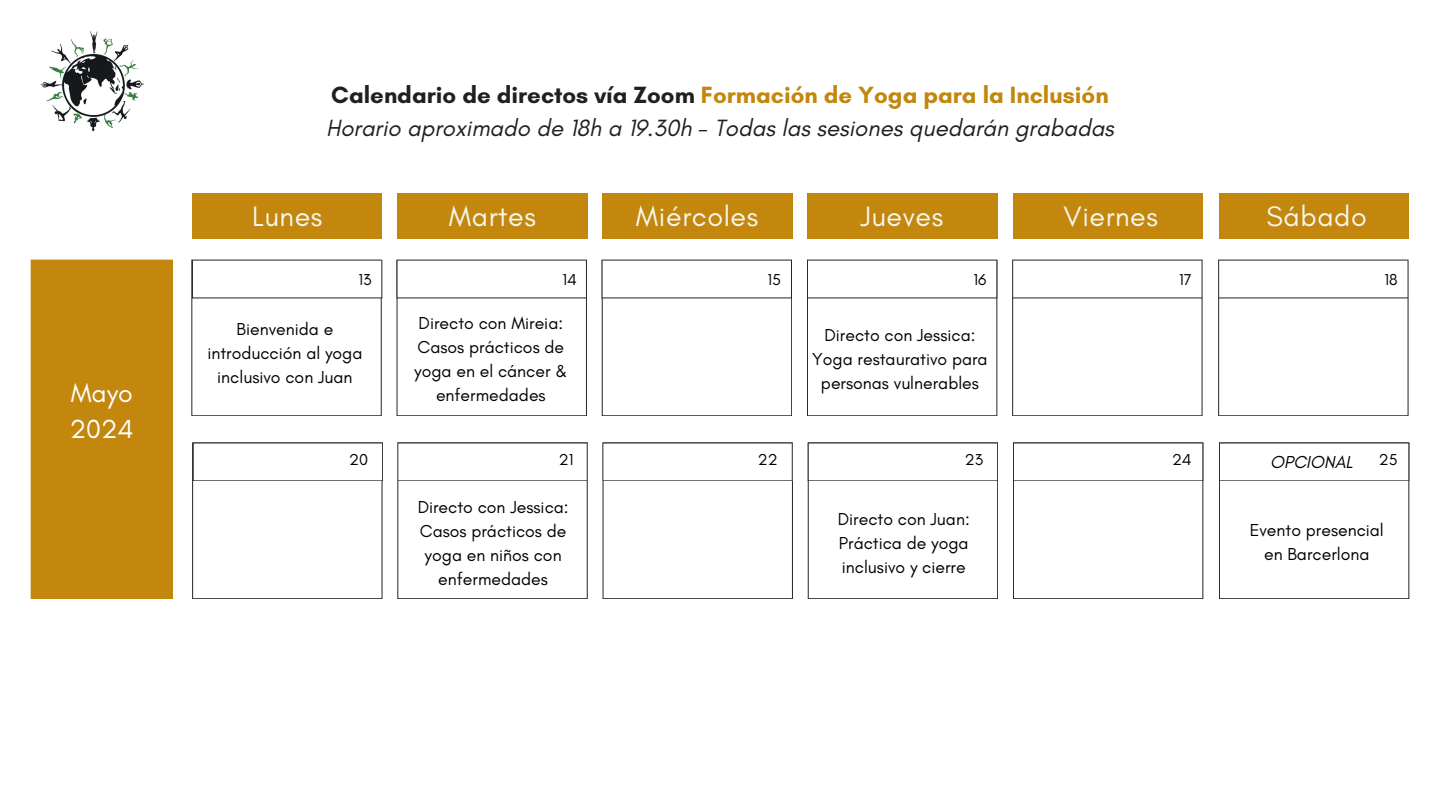
<style>
.page{position:relative;width:1440px;height:810px;background:#fff}
.page>*{position:absolute;margin:0;border:0;box-sizing:border-box;transform-origin:0 0}
.t1{font:28.6px "Glacial Indifference";letter-spacing:.02em;color:#f5f5ef}
.t2{font:26.6px "Glacial Indifference";color:#fff}
.t3{font:italic 24px "Glacial Indifference";color:#202020}
.t4{font:700 24px "Glacial Indifference";color:#c2870c}
.t5{font:17.7px/24px "Glacial Indifference";color:#000;text-align:center}
.t6{font:italic 17.7px "Glacial Indifference";color:#000}
.t7{font:16.1px "Glacial Indifference";color:#000}
.s1{color:#202020}
</style>
<div class="page">
<div style="left:192px;top:194px;width:190px;height:45px;background:#c2870c"></div>
<div style="left:397px;top:194px;width:191px;height:45px;background:#c2870c"></div>
<div style="left:602px;top:194px;width:190px;height:45px;background:#c2870c"></div>
<div style="left:807px;top:194px;width:191px;height:45px;background:#c2870c"></div>
<div style="left:1013px;top:194px;width:190px;height:45px;background:#c2870c"></div>
<svg style="left:191px;top:260px;width:191px;height:156px"></svg>
<div style="left:203px;top:271px;width:168px;height:17px;background:#fff"></div>
<svg style="left:397px;top:260px;width:190px;height:156px"></svg>
<div style="left:407px;top:271px;width:169px;height:17px;background:#fff"></div>
<svg style="left:602px;top:260px;width:190px;height:156px"></svg>
<div style="left:612px;top:271px;width:169px;height:17px;background:#fff"></div>
<svg style="left:807px;top:260px;width:190px;height:156px"></svg>
<div style="left:818px;top:271px;width:168px;height:17px;background:#fff"></div>
<svg style="left:1012px;top:260px;width:191px;height:156px"></svg>
<div style="left:1023px;top:271px;width:169px;height:17px;background:#fff"></div>
<svg style="left:192px;top:443px;width:191px;height:156px"></svg>
<div style="left:204px;top:453px;width:168px;height:17px;background:#fff"></div>
<svg style="left:397px;top:443px;width:191px;height:156px"></svg>
<div style="left:408px;top:453px;width:169px;height:17px;background:#fff"></div>
<svg style="left:602px;top:443px;width:191px;height:156px"></svg>
<div style="left:613px;top:453px;width:169px;height:17px;background:#fff"></div>
<svg style="left:808px;top:443px;width:190px;height:156px"></svg>
<div style="left:819px;top:453px;width:168px;height:17px;background:#fff"></div>
<svg style="left:1013px;top:443px;width:190px;height:156px"></svg>
<div style="left:1024px;top:453px;width:168px;height:17px;background:#fff"></div>
<div style="left:31px;top:260px;width:142px;height:339px;background:#c2870c"></div>
<div style="left:42px;top:271px;width:120px;height:317px;background:#c2870c"></div>
<div style="left:1219px;top:194px;width:190px;height:45px;background:#c2870c"></div>
<svg style="left:1218px;top:260px;width:191px;height:156px"></svg>
<div style="left:1229px;top:271px;width:169px;height:17px;background:#fff"></div>
<svg style="left:1219px;top:443px;width:190px;height:156px"></svg>
<div style="left:1230px;top:453px;width:168px;height:17px;background:#fff"></div>
<img style="left:40px;top:31px;width:104px;height:101px">
<p class="t2" style="left:71px;top:376px;width:64px">Mayo</p>
<p class="t2" style="left:70px;top:413px;width:65px">2024</p>
<p class="t4" style="left:331px;top:81px;width:779px"><span class="s1">Calendario de directos vía Zoom</span> Formación de Yoga para la Inclusión</p>
<p class="t3" style="left:326px;top:114px;width:789px">Horario aproximado de 18h a 19.30h - Todas las sesiones quedarán grabadas</p>
<p class="t1" style="left:252px;top:199px;width:72px">Lunes</p>
<p class="t1" style="left:449px;top:199px;width:89px">Martes</p>
<p class="t1" style="left:636px;top:199px;width:124px">Miércoles</p>
<p class="t1" style="left:860px;top:199px;width:84px">Jueves</p>
<p class="t1" style="left:1064px;top:199px;width:96px">Viernes</p>
<p class="t7" style="left:359px;top:269px;width:15px">13</p>
<p class="t7" style="left:562px;top:269px;width:16px">14</p>
<p class="t7" style="left:768px;top:269px;width:15px">15</p>
<p class="t7" style="left:974px;top:269px;width:14px">16</p>
<p class="t7" style="left:1179px;top:269px;width:14px">17</p>
<p class="t5" style="left:207px;top:317px;width:157px">Bienvenida e introducción al yoga inclusivo con Juan</p>
<p class="t5" style="left:419px;top:311px;width:146px">Directo con Mireia:</p>
<p class="t5" style="left:418px;top:335px;width:148px">Casos prácticos de</p>
<p class="t5" style="left:414px;top:359px;width:155px">yoga en el cáncer &amp; enfermedades</p>
<p class="t5" style="left:825px;top:323px;width:152px">Directo con Jessica:</p>
<p class="t5" style="left:812px;top:347px;width:177px">Yoga restaurativo para personas vulnerables</p>
<p class="t7" style="left:349px;top:449px;width:20px">20</p>
<p class="t7" style="left:559px;top:449px;width:16px">21</p>
<p class="t7" style="left:758px;top:449px;width:21px">22</p>
<p class="t7" style="left:965px;top:449px;width:20px">23</p>
<p class="t7" style="left:1172px;top:449px;width:21px">24</p>
<p class="t5" style="left:418px;top:495px;width:152px">Directo con Jessica:</p>
<p class="t5" style="left:420px;top:519px;width:148px">Casos prácticos de</p>
<p class="t5" style="left:425px;top:543px;width:139px">yoga en niños con enfermedades</p>
<p class="t5" style="left:838px;top:507px;width:133px">Directo con Juan:</p>
<p class="t5" style="left:839px;top:531px;width:131px;text-align:left">Práctica de yoga inclusivo y cierre</p>
<p class="t1" style="left:1267px;top:199px;width:102px">Sábado</p>
<p class="t7" style="left:1385px;top:269px;width:15px">18</p>
<p class="t6" style="left:1270px;top:452px;width:84px">OPCIONAL</p>
<p class="t7" style="left:1379px;top:449px;width:20px">25</p>
<p class="t5" style="left:1250px;top:518px;width:136px">Evento presencial en Barcerlona</p>
</div>
